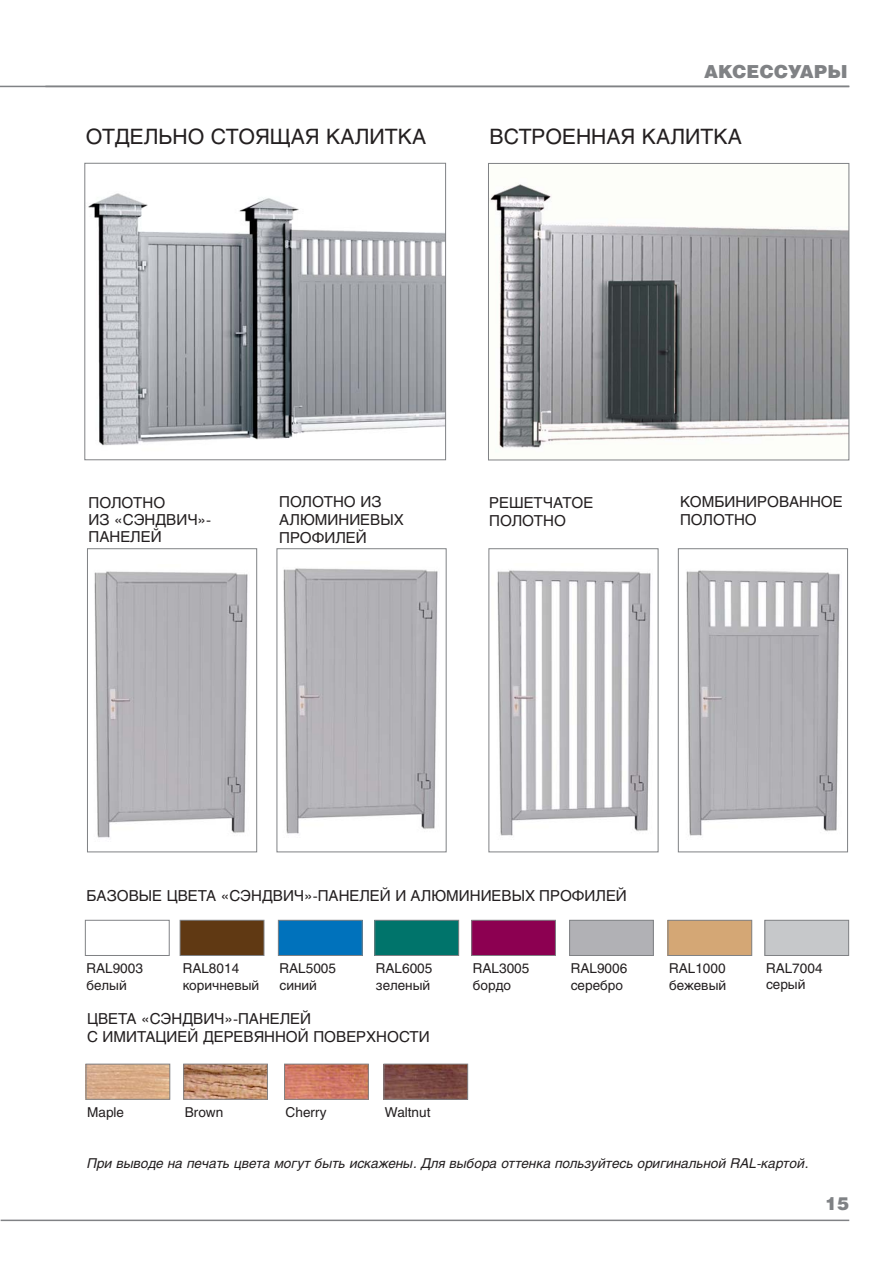
<style>
.page{position:relative;width:893px;height:1263px;background:#fff}
.page>*{position:absolute;margin:0;border:0;box-sizing:border-box;transform-origin:0 0}
.t1{font:21px "Helios";color:#231f20}
.t2{font:900 18px "Helios";color:#808285}
.t3{font:15px/18px "Helios";color:#231f20}
.t4{font:13.5px/16.2px "Helios";color:#231f20}
.t5{font:italic 13.5px "Helios";color:#231f20}
</style>
<div class="page">
<hr style="left:1px;top:1220px;width:848px;height:1px;background:#808285">
<hr style="left:1px;top:86px;width:848px;height:1px;background:#808285">
<img style="left:490px;top:183px;width:357px;height:265px">
<div style="left:488px;top:163px;width:361px;height:297px;border:1px solid #808285"></div>
<img style="left:88px;top:193px;width:356px;height:253px">
<div style="left:84px;top:163px;width:362px;height:297px;border:1px solid #808285"></div>
<img style="left:94px;top:571px;width:154px;height:267px">
<div style="left:87px;top:548px;width:170px;height:304px;border:1px solid #808285"></div>
<img style="left:283px;top:568px;width:155px;height:266px">
<div style="left:276px;top:548px;width:170px;height:304px;border:1px solid #808285"></div>
<img style="left:497px;top:570px;width:154px;height:266px">
<div style="left:488px;top:548px;width:170px;height:304px;border:1px solid #808285"></div>
<img style="left:686px;top:570px;width:154px;height:266px">
<div style="left:678px;top:548px;width:169px;height:304px;border:1px solid #808285"></div>
<div style="left:85px;top:920px;width:85px;height:36px;border:1px solid #808285"></div>
<div style="left:182px;top:922px;width:80px;height:32px;background:#603913"></div>
<div style="left:180px;top:920px;width:84px;height:36px;border:1px solid #808285"></div>
<div style="left:280px;top:922px;width:80px;height:32px;background:#0072bc"></div>
<div style="left:278px;top:920px;width:84px;height:36px;border:1px solid #808285"></div>
<div style="left:376px;top:922px;width:81px;height:32px;background:#00746b"></div>
<div style="left:374px;top:920px;width:85px;height:36px;border:1px solid #808285"></div>
<div style="left:473px;top:922px;width:81px;height:32px;background:#8c0051"></div>
<div style="left:471px;top:920px;width:85px;height:36px;border:1px solid #808285"></div>
<div style="left:569px;top:920px;width:84px;height:36px;border:1px solid #808285"></div>
<div style="left:667px;top:920px;width:85px;height:36px;border:1px solid #808285"></div>
<img style="left:88px;top:1066px;width:80px;height:32px">
<div style="left:86px;top:1064px;width:84px;height:36px;border:1px solid #808285"></div>
<img style="left:185px;top:1066px;width:81px;height:32px">
<div style="left:183px;top:1064px;width:85px;height:36px;border:1px solid #808285"></div>
<img style="left:286px;top:1066px;width:81px;height:32px">
<div style="left:284px;top:1064px;width:85px;height:36px;border:1px solid #808285"></div>
<img style="left:385px;top:1066px;width:81px;height:32px">
<div style="left:383px;top:1064px;width:85px;height:36px;border:1px solid #808285"></div>
<div style="left:764px;top:920px;width:85px;height:36px;border:1px solid #808285"></div>
<h1 class="t1" style="left:86px;top:125px;width:342px">ОТДЕЛЬНО СТОЯЩАЯ КАЛИТКА</h1>
<p class="t2" style="left:704px;top:65px;width:145px">АКСЕССУАРЫ</p>
<h1 class="t1" style="left:489px;top:125px;width:254px">ВСТРОЕННАЯ КАЛИТКА</h1>
<p class="t3" style="left:89px;top:495px;width:124px;line-height:17.1px">ПОЛОТНО<br>ИЗ «СЭНДВИЧ»-<br>ПАНЕЛЕЙ</p>
<p class="t3" style="left:279px;top:493px;width:126px">ПОЛОТНО ИЗ<br>АЛЮМИНИЕВЫХ<br>ПРОФИЛЕЙ</p>
<p class="t3" style="left:489px;top:494px;width:105px">РЕШЕТЧАТОЕ<br>ПОЛОТНО</p>
<p class="t3" style="left:680px;top:493px;width:164px">КОМБИНИРОВАННОЕ<br>ПОЛОТНО</p>
<p class="t3" style="left:86px;top:887px;width:542px">БАЗОВЫЕ ЦВЕТА «СЭНДВИЧ»-ПАНЕЛЕЙ И АЛЮМИНИЕВЫХ ПРОФИЛЕЙ</p>
<p class="t4" style="left:86px;top:961px;width:58px">RAL9003 белый</p>
<p class="t4" style="left:183px;top:961px;width:78px">RAL8014 коричневый</p>
<p class="t4" style="left:279px;top:961px;width:58px">RAL5005 синий</p>
<p class="t4" style="left:376px;top:961px;width:58px">RAL6005 зеленый</p>
<p class="t4" style="left:473px;top:961px;width:58px">RAL3005 бордо</p>
<p class="t4" style="left:570px;top:961px;width:58px">RAL9006 серебро</p>
<p class="t4" style="left:669px;top:961px;width:59px">RAL1000 бежевый</p>
<p class="t3" style="left:87px;top:1010px;width:344px">ЦВЕТА «СЭНДВИЧ»-ПАНЕЛЕЙ<br>С ИМИТАЦИЕЙ ДЕРЕВЯННОЙ ПОВЕРХНОСТИ</p>
<p class="t4" style="left:766px;top:960px;width:58px">RAL7004 серый</p>
<p class="t4" style="left:87px;top:1104px;width:38px">Maple</p>
<p class="t4" style="left:185px;top:1104px;width:40px">Brown</p>
<p class="t4" style="left:286px;top:1104px;width:42px">Cherry</p>
<p class="t4" style="left:385px;top:1104px;width:47px">Waltnut</p>
<p class="t5" style="left:87px;top:1158px;width:723px">При выводе на печать цвета могут быть искажены. Для выбора оттенка пользуйтесь оригинальной RAL-картой.</p>
<p class="t2" style="left:825px;top:1197px;width:25px">15</p>
</div>
